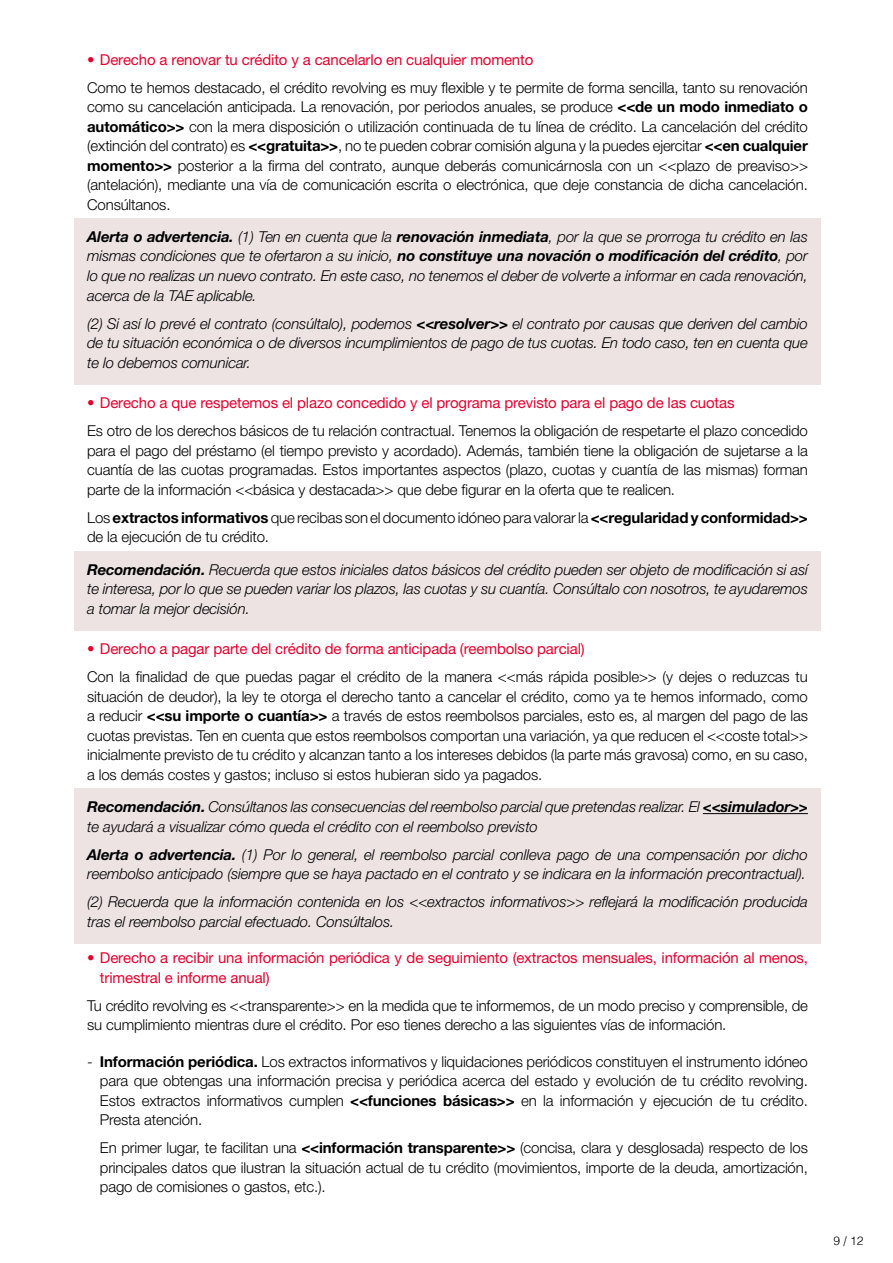
<style>
.page{position:relative;width:893px;height:1263px;background:#fff}
.page>*{position:absolute;margin:0;border:0;box-sizing:border-box;transform-origin:0 0}
.t1{font:300 15px/19.5px "Helvetica Neue LT Pro";letter-spacing:-.01em;color:#000;text-align:justify}
.t2{font:italic 300 15px/19.5px "Helvetica Neue LT Pro";letter-spacing:-.01em;color:#000;text-align:justify}
.t3{font:15px/19.5px "Helvetica Neue LT Pro";letter-spacing:-.01em;color:#e4032f}
.t4{font:300 12px "Helvetica";color:#000}
.s1{font-weight:700}
</style>
<div class="page">
<div style="left:74px;top:219px;width:747px;height:99px;background:#ede3e3"></div>
<div style="left:74px;top:305px;width:747px;height:80px;background:#ede3e3"></div>
<div style="left:74px;top:551px;width:747px;height:80px;background:#ede3e3"></div>
<div style="left:74px;top:789px;width:747px;height:60px;background:#ede3e3"></div>
<hr style="left:703px;top:813px;width:105px;height:1px;background:#000">
<div style="left:74px;top:836px;width:747px;height:60px;background:#ede3e3"></div>
<div style="left:74px;top:884px;width:747px;height:60px;background:#ede3e3"></div>
<p class="t3" style="left:87px;top:49px;width:448px">• Derecho a renovar tu crédito y a cancelarlo en cualquier momento</p>
<p class="t1" style="left:87px;top:77px;width:722px">Como te hemos destacado, el crédito revolving es muy flexible y te permite de forma sencilla, tanto su renovación como su cancelación anticipada. La renovación, por periodos anuales, se produce <span class="s1">&lt;&lt;de un modo inmediato o automático&gt;&gt;</span> con la mera disposición o utilización continuada de tu línea de crédito. La cancelación del crédito (extinción del contrato) es <span class="s1">&lt;&lt;gratuita&gt;&gt;</span>, no te pueden cobrar comisión alguna y la puedes ejercitar <span class="s1">&lt;&lt;en cualquier momento&gt;&gt;</span> posterior a la firma del contrato, aunque deberás comunicárnosla con un &lt;&lt;plazo de preaviso&gt;&gt; (antelación), mediante una vía de comunicación escrita o electrónica, que deje constancia de dicha cancelación.<br>Consúltanos.</p>
<p class="t2" style="left:87px;top:227px;width:722px"><span class="s1">Alerta o advertencia.</span> (1) Ten en cuenta que la <span class="s1">renovación inmediata</span>, por la que se prorroga tu crédito en las mismas condiciones que te ofertaron a su inicio, <span class="s1">no constituye una novación o modificación del crédito</span>, por lo que no realizas un nuevo contrato. En este caso, no tenemos el deber de volverte a informar en cada renovación, acerca de la TAE aplicable.</p>
<p class="t2" style="left:87px;top:313px;width:722px">(2) Si así lo prevé el contrato (consúltalo), podemos <span class="s1">&lt;&lt;resolver&gt;&gt;</span> el contrato por causas que deriven del cambio de tu situación económica o de diversos incumplimientos de pago de tus cuotas. En todo caso, ten en cuenta que te lo debemos comunicar.</p>
<p class="t3" style="left:87px;top:393px;width:649px">• Derecho a que respetemos el plazo concedido y el programa previsto para el pago de las cuotas</p>
<p class="t1" style="left:87px;top:421px;width:722px">Es otro de los derechos básicos de tu relación contractual. Tenemos la obligación de respetarte el plazo concedido para el pago del préstamo (el tiempo previsto y acordado). Además, también tiene la obligación de sujetarse a la cuantía de las cuotas programadas. Estos importantes aspectos (plazo, cuotas y cuantía de las mismas) forman parte de la información &lt;&lt;básica y destacada&gt;&gt; que debe figurar en la oferta que te realicen.</p>
<p class="t1" style="left:87px;top:507px;width:722px">Los <span class="s1">extractos informativos</span> que recibas son el documento idóneo para valorar la <span class="s1">&lt;&lt;regularidad y conformidad&gt;&gt; </span>de la ejecución de tu crédito.</p>
<p class="t2" style="left:87px;top:559px;width:722px"><span class="s1">Recomendación.</span> Recuerda que estos iniciales datos básicos del crédito pueden ser objeto de modificación si así te interesa, por lo que se pueden variar los plazos, las cuotas y su cuantía. Consúltalo con nosotros, te ayudaremos a tomar la mejor decisión.</p>
<p class="t3" style="left:87px;top:639px;width:499px">• Derecho a pagar parte del crédito de forma anticipada (reembolso parcial)</p>
<p class="t1" style="left:87px;top:667px;width:722px">Con la finalidad de que puedas pagar el crédito de la manera &lt;&lt;más rápida posible&gt;&gt; (y dejes o reduzcas tu situación de deudor), la ley te otorga el derecho tanto a cancelar el crédito, como ya te hemos informado, como a reducir <span class="s1">&lt;&lt;su importe o cuantía&gt;&gt;</span> a través de estos reembolsos parciales, esto es, al margen del pago de las cuotas previstas. Ten en cuenta que estos reembolsos comportan una variación, ya que reducen el &lt;&lt;coste total&gt;&gt; inicialmente previsto de tu crédito y alcanzan tanto a los intereses debidos (la parte más gravosa) como, en su caso, a los demás costes y gastos; incluso si estos hubieran sido ya pagados.</p>
<p class="t2" style="left:87px;top:797px;width:722px"><span class="s1">Recomendación.</span> Consúltanos las consecuencias del reembolso parcial que pretendas realizar. El <span class="s1">&lt;&lt;simulador&gt;&gt; </span>te ayudará a visualizar cómo queda el crédito con el reembolso previsto</p>
<p class="t2" style="left:87px;top:844px;width:722px"><span class="s1">Alerta o advertencia.</span> (1) Por lo general, el reembolso parcial conlleva pago de una compensación por dicho reembolso anticipado (siempre que se haya pactado en el contrato y se indicara en la información precontractual).</p>
<p class="t2" style="left:87px;top:892px;width:722px">(2) Recuerda que la información contenida en los &lt;&lt;extractos informativos&gt;&gt; reflejará la modificación producida tras el reembolso parcial efectuado. Consúltalos.</p>
<p class="t3" style="left:100px;top:948px;width:709px;text-indent:-13px">• Derecho a recibir una información periódica y de seguimiento (extractos mensuales, información al menos, trimestral e informe anual)</p>
<p class="t1" style="left:87px;top:995px;width:722px">Tu crédito revolving es &lt;&lt;transparente&gt;&gt; en la medida que te informemos, de un modo preciso y comprensible, de su cumplimiento mientras dure el crédito. Por eso tienes derecho a las siguientes vías de información.</p>
<p class="t1" style="left:100px;top:1051px;width:710px;text-indent:-13px">- <span class="s1">Información periódica.</span> Los extractos informativos y liquidaciones periódicos constituyen el instrumento idóneo para que obtengas una información precisa y periódica acerca del estado y evolución de tu crédito revolving.<br>Estos extractos informativos cumplen <span class="s1">&lt;&lt;funciones básicas&gt;&gt;</span> en la información y ejecución de tu crédito.<br>Presta atención.</p>
<p class="t1" style="left:100px;top:1138px;width:709px">En primer lugar, te facilitan una <span class="s1">&lt;&lt;información transparente&gt;&gt;</span> (concisa, clara y desglosada) respecto de los principales datos que ilustran la situación actual de tu crédito (movimientos, importe de la deuda, amortización, pago de comisiones o gastos, etc.).</p>
<p class="t4" style="left:833px;top:1230px;width:32px">9 / 12</p>
</div>
